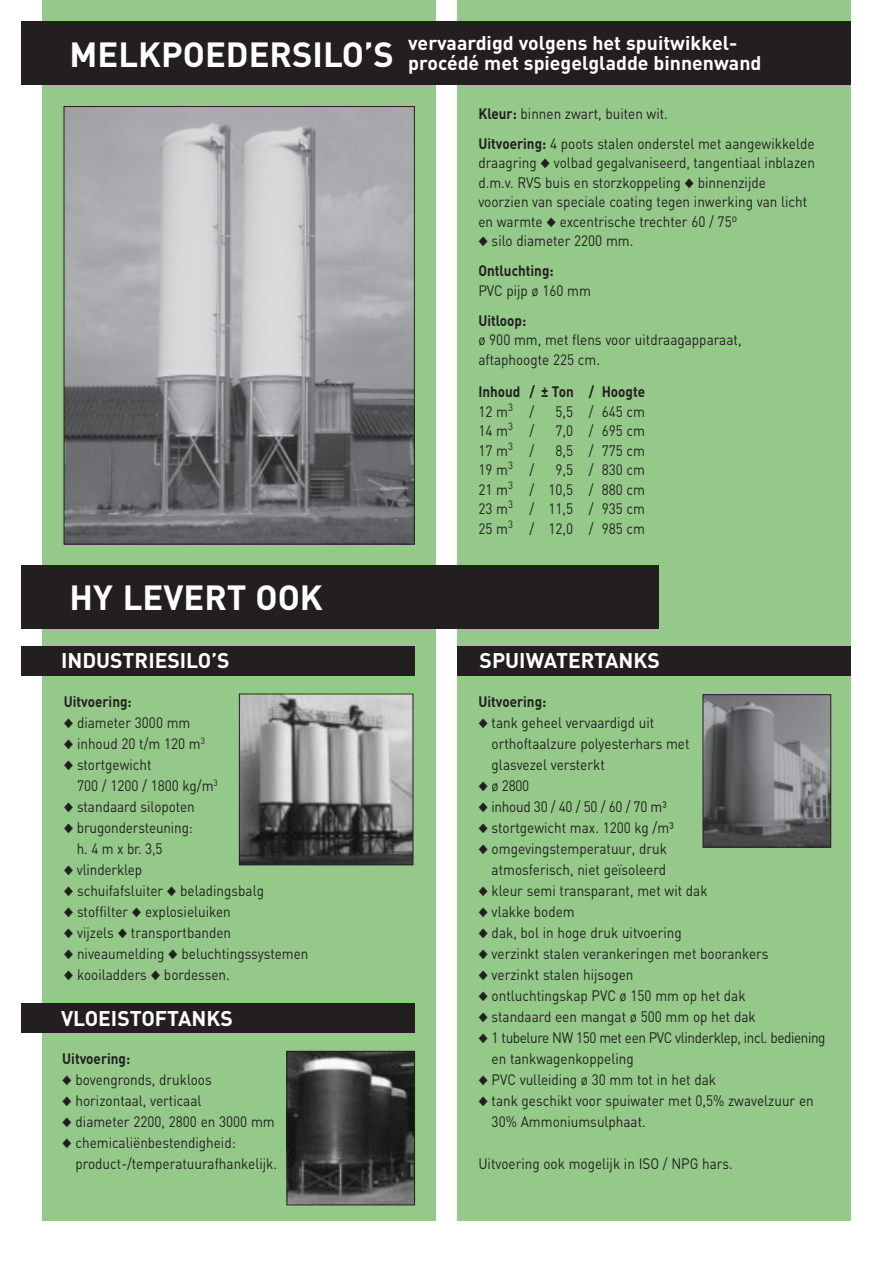
<style>
.page{position:relative;width:893px;height:1263px;background:#fff}
.page>*{position:absolute;margin:0;border:0;box-sizing:border-box;transform-origin:0 0}
.t1{font:700 34.5px "DIN";color:#fff}
.t2{font:700 21px "DIN";color:#fff}
.t3{font:700 19.5px/19.5px "DIN";color:#fff}
.t4{font:15px/19.5px "DIN";color:#231f20;scale:.9 1}
.t5{font:15px/21px "DIN";letter-spacing:-.03em;color:#231f20;scale:.9 1}
.t6{font:700 15px "DIN";color:#231f20;scale:.9 1}
.t7{font:15px "DIN";letter-spacing:-.02em;color:#231f20;scale:.9 1}
.s1{font-weight:700}
.s2{color:#94c989}
</style>
<div class="page">
<div style="left:43px;top:0;width:393px;height:1220px;background:#94c989"></div>
<div style="left:457px;top:0;width:393px;height:1220px;background:#94c989"></div>
<div style="left:21px;top:21px;width:829px;height:64px;background:#231f20"></div>
<img style="left:66px;top:108px;width:347px;height:434px">
<div style="left:64px;top:106px;width:351px;height:438px;border:1px solid #231f20"></div>
<div style="left:21px;top:565px;width:638px;height:64px;background:#231f20"></div>
<img style="left:289px;top:1053px;width:124px;height:150px">
<div style="left:287px;top:1051px;width:128px;height:154px;border:1px solid #231f20"></div>
<div style="left:21px;top:646px;width:394px;height:30px;background:#231f20"></div>
<div style="left:21px;top:1003px;width:394px;height:30px;background:#231f20"></div>
<div style="left:457px;top:646px;width:393px;height:30px;background:#231f20"></div>
<img style="left:705px;top:696px;width:124px;height:149px">
<div style="left:703px;top:694px;width:128px;height:153px;border:1px solid #231f20"></div>
<img style="left:241px;top:696px;width:170px;height:167px">
<div style="left:239px;top:694px;width:174px;height:171px;border:1px solid #231f20"></div>
<h1 class="t1" style="left:70px;top:42px;width:326px">MELKPOEDERSILO’S</h1>
<h3 class="t3" style="left:408px;top:36px;width:355px">vervaardigd volgens het spuitwikkel&shy;procédé met spiegelgladde binnenwand</h3>
<p class="t4" style="left:478px;top:100px;width:375px;line-height:30px"><span class="s1">Kleur:</span> binnen zwart, buiten wit.<br><span class="s1">Uitvoering:</span> 4 poots stalen onderstel met aangewikkelde</p>
<p class="t4" style="left:478px;top:155px;width:375px">draagring ◆ volbad gegalvaniseerd, tangentiaal inblazen d.m.v. RVS buis en storzkoppeling ◆ binnenzijde voorzien van speciale coating tegen inwerking van licht en warmte ◆ excentrische trechter 60 / 75<sup>o</sup></p>
<p class="t4" style="left:478px;top:228px;width:174px;line-height:30px">◆ silo diameter 2200 mm.<br><span class="s1">Ontluchting:</span></p>
<p class="t4" style="left:478px;top:282px;width:127px">PVC pijp ø 160 mm</p>
<p class="t6" style="left:478px;top:315px;width:55px">Uitloop:</p>
<p class="t4" style="left:478px;top:332px;width:294px">ø 900 mm, met flens voor uitdraagapparaat, aftaphoogte 225 cm.</p>
<p class="t4" style="left:478px;top:384px;width:187px;text-align:justify"><span class="s1">Inhoud / ± Ton / Hoogte </span>12 m<sup>3</sup> / <span class="s2">0</span>5,5 / 645 cm 14 m<sup>3</sup> / <span class="s2">0</span>7,0 / 695 cm 17 m<sup>3</sup> / <span class="s2">0</span>8,5 / 775 cm 19 m<sup>3</sup> / <span class="s2">0</span>9,5 / 830 cm 21 m<sup>3</sup> / 10,5 / 880 cm 23 m<sup>3</sup> / 11,5 / 935 cm 25 m<sup>3</sup> / 12,0 / 985 cm</p>
<h1 class="t1" style="left:70px;top:585px;width:255px">HY LEVERT OOK</h1>
<h2 class="t2" style="left:61px;top:653px;width:170px">INDUSTRIESILO’S</h2>
<p class="t6" style="left:64px;top:696px;width:77px">Uitvoering:</p>
<p class="t4" style="left:64px;top:715px;width:142px">◆ diameter 3000 mm</p>
<p class="t4" style="left:64px;top:736px;width:158px">◆ inhoud 20 t/m 120 m<sup>3</sup></p>
<p class="t4" style="left:77px;top:756px;width:158px;line-height:21px;text-indent:-13px">◆ stortgewicht<br>700 / 1200 / 1800 kg/m<sup>3</sup></p>
<p class="t4" style="left:64px;top:799px;width:147px">◆ standaard silopoten</p>
<p class="t4" style="left:77px;top:819px;width:130px;line-height:21px;text-indent:-13px">◆ brugondersteuning: h. 4 m x br. 3,5</p>
<p class="t4" style="left:64px;top:862px;width:89px">◆ vlinderklep</p>
<p class="t4" style="left:64px;top:883px;width:224px">◆ schuifafsluiter ◆ beladingsbalg</p>
<p class="t4" style="left:64px;top:904px;width:187px">◆ stoffilter ◆ explosieluiken</p>
<p class="t4" style="left:64px;top:925px;width:188px">◆ vijzels ◆ transportbanden</p>
<p class="t4" style="left:64px;top:946px;width:273px">◆ niveaumelding ◆ beluchtingssystemen</p>
<p class="t4" style="left:64px;top:967px;width:186px">◆ kooiladders ◆ bordessen.</p>
<h2 class="t2" style="left:61px;top:1010px;width:173px">VLOEISTOFTANKS</h2>
<p class="t6" style="left:62px;top:1053px;width:77px">Uitvoering:</p>
<p class="t4" style="left:62px;top:1071px;width:168px">◆ bovengronds, drukloos</p>
<p class="t4" style="left:62px;top:1092px;width:156px">◆ horizontaal, verticaal</p>
<p class="t4" style="left:62px;top:1113px;width:238px">◆ diameter 2200, 2800 en 3000 mm</p>
<p class="t4" style="left:76px;top:1134px;width:225px;line-height:21px;text-indent:-13px">◆ chemicaliënbestendigheid: product-/temperatuurafhankelijk.</p>
<h2 class="t2" style="left:480px;top:653px;width:182px">SPUIWATERTANKS</h2>
<p class="t6" style="left:478px;top:696px;width:77px">Uitvoering:</p>
<p class="t4" style="left:492px;top:714px;width:221px;line-height:21px;text-indent:-13px">◆ tank geheel vervaardigd uit orthoftaalzure polyesterhars met glasvezel versterkt</p>
<p class="t4" style="left:478px;top:778px;width:58px">◆ ø 2800</p>
<p class="t7" style="left:478px;top:801px;width:211px">◆ inhoud 30 / 40 / 50 / 60 / 70 m³</p>
<p class="t4" style="left:478px;top:820px;width:219px">◆ stortgewicht max. 1200 kg /m³</p>
<p class="t4" style="left:478px;top:840px;width:211px;line-height:21px;text-align:right">◆ omgevingstemperatuur, druk atmosferisch, niet geïsoleerd</p>
<p class="t4" style="left:478px;top:883px;width:256px">◆ kleur semi transparant, met wit dak</p>
<p class="t4" style="left:478px;top:904px;width:109px">◆ vlakke bodem</p>
<p class="t4" style="left:478px;top:925px;width:227px">◆ dak, bol in hoge druk uitvoering</p>
<p class="t4" style="left:478px;top:946px;width:324px">◆ verzinkt stalen verankeringen met boorankers</p>
<p class="t4" style="left:478px;top:967px;width:174px">◆ verzinkt stalen hijsogen</p>
<p class="t4" style="left:478px;top:988px;width:298px">◆ ontluchtingskap PVC ø 150 mm op het dak</p>
<p class="t4" style="left:478px;top:1009px;width:310px">◆ standaard een mangat ø 500 mm op het dak</p>
<p class="t5" style="left:492px;top:1029px;width:373px;text-indent:-13px">◆ 1 tubelure NW 150 met een PVC vlinderklep, incl. bediening en tankwagenkoppeling</p>
<p class="t4" style="left:478px;top:1072px;width:266px">◆ PVC vulleiding ø 30 mm tot in het dak</p>
<p class="t4" style="left:492px;top:1092px;width:359px;line-height:21px;text-indent:-13px">◆ tank geschikt voor spuiwater met 0,5% zwavelzuur en<br>30% Ammoniumsulphaat.</p>
<p class="t4" style="left:478px;top:1156px;width:284px">Uitvoering ook mogelijk in ISO / NPG hars.</p>
</div>
